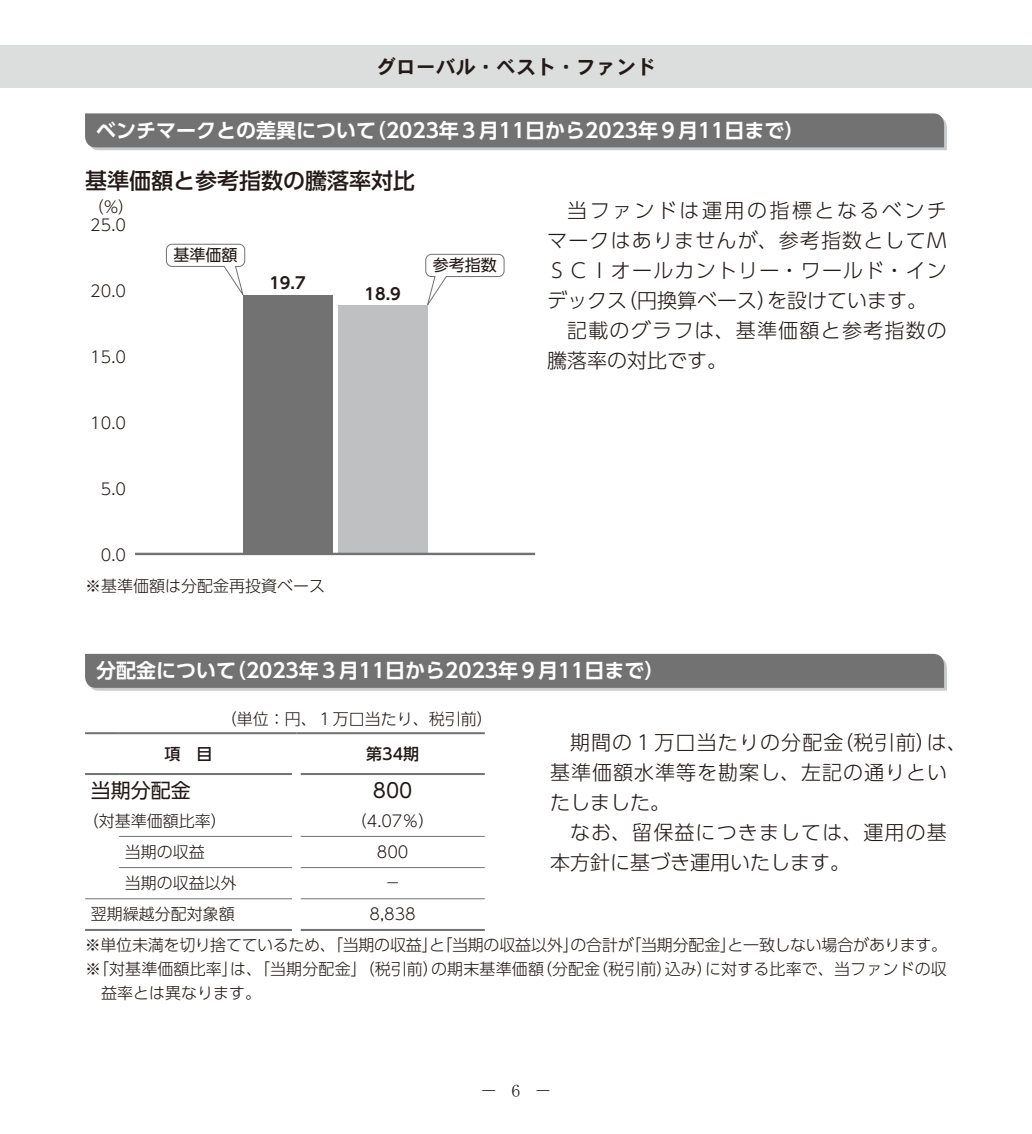
<style>
.page{position:relative;width:1032px;height:1134px;background:#fff}
.page>*{position:absolute;margin:0;border:0;box-sizing:border-box;transform-origin:0 0}
.t1{font:500 22px "UD Shin Go Pro";color:#231916}
.t2{font:300 20px/30px "UD Shin Go Pro";letter-spacing:.055em;color:#231916}
.t3{font:700 20px "UD Shin Go Pro De";color:#fff}
.t4{font:300 20px/30px "UD Shin Go Pro";letter-spacing:.03em;color:#231916}
.t5{font:300 20px "UD Shin Go Pro";color:#231916}
.t6{font:300 20px "UD Shin Go Pro";letter-spacing:.125em;color:#231916}
.t7{font:20px "DFHS Gothic R Pro 6 W7";color:#231916}
.t8{font:20px "UD Shin Go Pro";color:#231916}
.t9{font:18px "MS Mincho";color:#231916}
.t10{font:300 16px "UD Shin Go Pro";color:#231916}
.t11{font:700 16px "UD Shin Go Pro De";color:#231916}
.t12{font:16px "UD Shin Go Pro";color:#231916}
.t13{font:500 16px "UD Shin Go Pro";color:#231916}
</style>
<div class="page">
<div style="left:0;top:45px;width:1032px;height:43px;background:#dcdddd"></div>
<svg style="left:85px;top:654px;width:862px;height:37px;background:#7a7a7a"></svg>
<hr style="left:85px;top:773px;width:34px;height:2px;background:#727272">
<hr style="left:119px;top:773px;width:173px;height:2px;background:#727272">
<hr style="left:300px;top:773px;width:185px;height:2px;background:#727272">
<hr style="left:85px;top:929px;width:34px;height:2px;background:#727272">
<hr style="left:119px;top:929px;width:173px;height:2px;background:#727272">
<hr style="left:300px;top:929px;width:185px;height:2px;background:#727272">
<hr style="left:119px;top:836px;width:173px;height:1px;background:#727272">
<hr style="left:300px;top:836px;width:185px;height:1px;background:#727272">
<hr style="left:119px;top:867px;width:173px;height:1px;background:#727272">
<hr style="left:300px;top:867px;width:185px;height:1px;background:#727272">
<hr style="left:85px;top:898px;width:34px;height:1px;background:#727272">
<hr style="left:119px;top:898px;width:173px;height:1px;background:#727272">
<hr style="left:300px;top:898px;width:185px;height:1px;background:#727272">
<hr style="left:85px;top:732px;width:34px;height:2px;background:#727272">
<hr style="left:119px;top:732px;width:177px;height:2px;background:#727272">
<hr style="left:296px;top:732px;width:189px;height:2px;background:#727272">
<svg style="left:85px;top:113px;width:862px;height:37px;background:#7a7a7a"></svg>
<div style="left:243px;top:295px;width:89px;height:260px;background:#727272"></div>
<div style="left:338px;top:306px;width:89px;height:249px;background:#bfc0c1"></div>
<hr style="left:135px;top:553px;width:400px;height:2px;background:#727272">
<svg style="left:165px;top:243px;width:81px;height:52px"></svg>
<svg style="left:425px;top:253px;width:80px;height:57px"></svg>
<p class="t7" style="left:376px;top:55px;width:281px">グローバル・ベスト・ファンド</p>
<p class="t3" style="left:96px;top:114px;width:710px">ベンチマークとの差異について（2023年３月11日から2023年９月11日まで）</p>
<h1 class="t1" style="left:85px;top:163px;width:331px">基準価額と参考指数の騰落率対比</h1>
<p class="t10" style="left:88px;top:194px;width:48px">（％）</p>
<p class="t10" style="left:90px;top:212px;width:37px">25.0</p>
<p class="t10" style="left:90px;top:278px;width:37px">20.0</p>
<p class="t12" style="left:174px;top:242px;width:65px">基準価額</p>
<p class="t11" style="left:269px;top:270px;width:38px">19.7</p>
<p class="t11" style="left:364px;top:280px;width:38px">18.9</p>
<p class="t12" style="left:433px;top:252px;width:65px">参考指数</p>
<p class="t10" style="left:90px;top:344px;width:37px">15.0</p>
<p class="t10" style="left:90px;top:410px;width:37px">10.0</p>
<p class="t10" style="left:101px;top:476px;width:27px">5.0</p>
<p class="t10" style="left:101px;top:541px;width:27px">0.0</p>
<p class="t10" style="left:85px;top:573px;width:242px">※基準価額は分配金再投資ベース</p>
<p class="t6" style="left:567px;top:194px;width:381px">当ファンドは運用の指標となるベンチ</p>
<p class="t2" style="left:547px;top:224px;width:401px">マークはありませんが、参考指数としてＭ</p>
<p class="t2" style="left:547px;top:254px;width:401px">ＳＣＩオールカントリー・ワールド・イン</p>
<p class="t5" style="left:547px;top:284px;width:381px">デックス（円換算ベース）を設けています。</p>
<p class="t2" style="left:567px;top:314px;width:381px">記載のグラフは、基準価額と参考指数の</p>
<p class="t5" style="left:547px;top:344px;width:181px">騰落率の対比です。</p>
<p class="t3" style="left:96px;top:655px;width:570px">分配金について（2023年３月11日から2023年９月11日まで）</p>
<p class="t10" style="left:221px;top:706px;width:274px">（単位：円、１万口当たり、税引前）</p>
<p class="t13" style="left:165px;top:741px;width:49px">項　目</p>
<p class="t13" style="left:366px;top:741px;width:55px">第34期</p>
<p class="t8" style="left:91px;top:774px;width:101px">当期分配金</p>
<p class="t8" style="left:373px;top:774px;width:41px">800</p>
<p class="t10" style="left:83px;top:808px;width:145px">（対基準価額比率）</p>
<p class="t10" style="left:351px;top:808px;width:85px">（4.07％）</p>
<p class="t10" style="left:125px;top:839px;width:81px">当期の収益</p>
<p class="t10" style="left:377px;top:839px;width:33px">800</p>
<p class="t10" style="left:125px;top:870px;width:113px">当期の収益以外</p>
<p class="t10" style="left:385px;top:870px;width:17px">－</p>
<p class="t10" style="left:91px;top:901px;width:145px">翌期繰越分配対象額</p>
<p class="t10" style="left:369px;top:901px;width:48px">8,838</p>
<p class="t2" style="left:550px;top:726px;width:418px;text-indent:20px">期間の１万口当たりの分配金（税引前）は、基準価額水準等を勘案し、左記の通りといたしました。</p>
<p class="t4" style="left:550px;top:816px;width:398px;text-indent:20px">なお、留保益につきましては、運用の基本方針に基づき運用いたします。</p>
<p class="t10" style="left:85px;top:932px;width:864px">※単位未満を切り捨てているため、「当期の収益」と「当期の収益以外」の合計が「当期分配金」と一致しない場合があります。</p>
<p class="t10" style="left:85px;top:956px;width:863px">※「対基準価額比率」は、「当期分配金」（税引前）の期末基準価額（分配金（税引前）込み）に対する比率で、当ファンドの収</p>
<p class="t10" style="left:101px;top:980px;width:161px">益率とは異なります。</p>
<p class="t9" style="left:511px;top:1081px;width:11px">6</p>
<p class="t9" style="left:480px;top:1081px;width:74px">－　　－</p>
</div>
